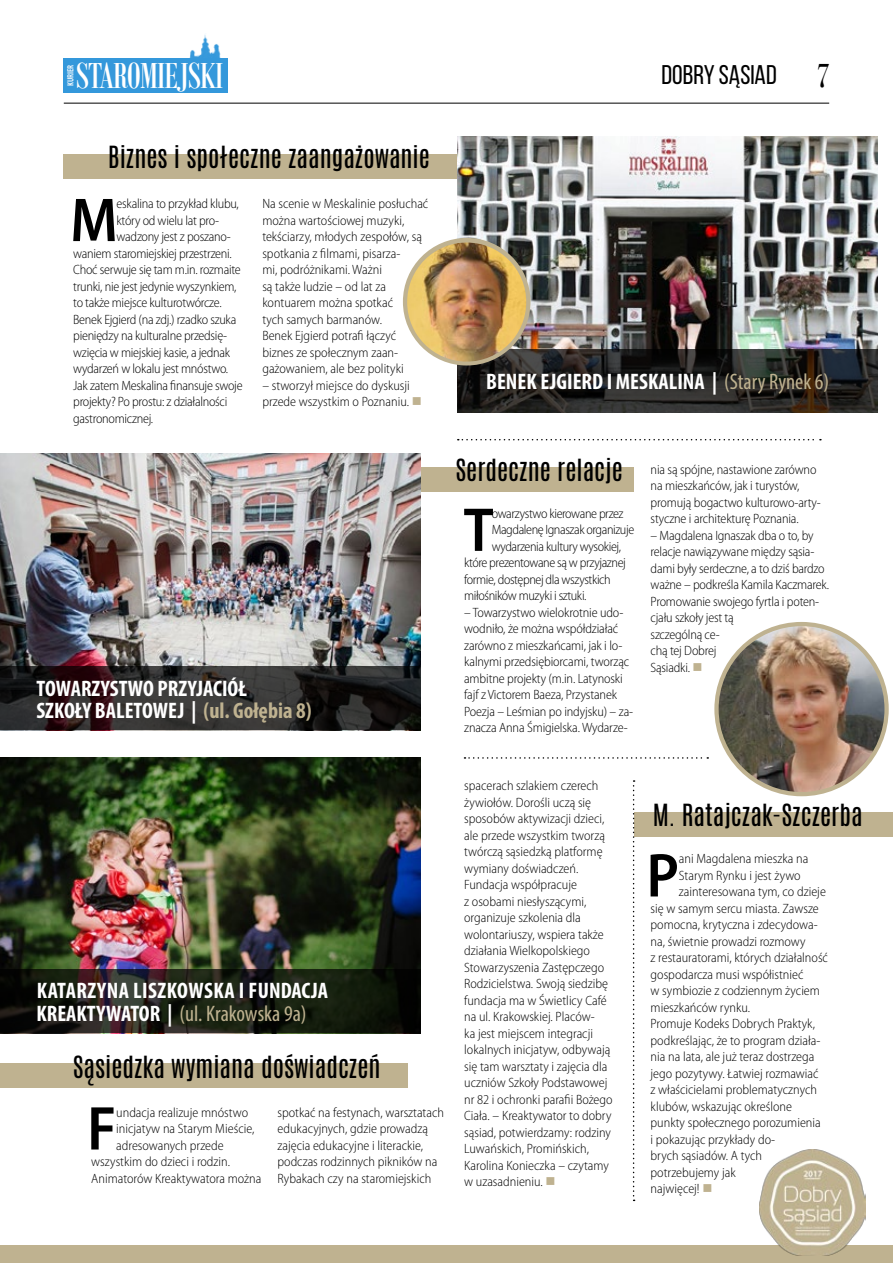
<style>
.page{position:relative;width:893px;height:1263px;background:#fff}
.page>*{position:absolute;margin:0;border:0;box-sizing:border-box;transform-origin:0 0}
.t1{font:600 semi-condensed 62.4px "Myriad Pro";color:#000}
.t2{font:39px "Bodoni MT Condensed";letter-spacing:-.025em;color:#fff}
.t3{font:27px "Bebas Neue";color:#000}
.t4{font:25.5px "Antonio";color:#000}
.t5{font:700 condensed 22.5px/22.5px "Myriad Pro";color:#fff}
.t6{font:700 condensed 22.5px/22.5px "Myriad Pro";letter-spacing:.02em;color:#fff}
.t7{font:300 semi-condensed 13.5px/16.5px "Myriad Pro";color:#000}
.t8{font:300 semi-condensed 13.5px "Myriad Pro";letter-spacing:-.02em;color:#000}
.t9{font:300 semi-condensed 13.5px "Myriad Pro";letter-spacing:-.03em;color:#000}
.t10{font:600 condensed 9px "Myriad Pro";letter-spacing:-.005em;color:#fff}
.s1{font-family:"Bodoni MT Condensed";font-size:36px}
.s2{color:#bfb290}
.s3{font-weight:400;color:#bfb290}
</style>
<div class="page">
<hr style="left:64px;top:103px;width:765px;height:1px;background:#000">
<div style="left:401px;top:467px;width:233px;height:24px;background:#bfb290"></div>
<div style="left:634px;top:812px;width:259px;height:24px;background:#bfb290"></div>
<div style="left:0;top:1063px;width:407px;height:25px;background:#bfb290"></div>
<div style="left:64px;top:154px;width:409px;height:25px;background:#bfb290"></div>
<img style="left:0;top:454px;width:421px;height:212px">
<img style="left:0;top:757px;width:421px;height:212px">
<img style="left:457px;top:136px;width:421px;height:277px">
<svg style="left:0;top:666px;width:421px;height:64px;background:#292525"></svg>
<svg style="left:0;top:969px;width:421px;height:64px;background:#191b13"></svg>
<svg style="left:457px;top:349px;width:421px;height:63px;background:#262523"></svg>
<div style="left:403px;top:238px;width:127px;height:127px;background:#bfb290;border-radius:50%"></div>
<img style="left:407px;top:242px;width:119px;height:120px;border-radius:60px">
<div style="left:0;top:1246px;width:893px;height:17px;background:#bfb290"></div>
<img style="left:760px;top:1149px;width:106px;height:106px">
<svg style="left:714px;top:622px;width:175px;height:174px;background:#beb293"></svg>
<img style="left:719px;top:626px;width:165px;height:166px;border-radius:83px">
<img style="left:189px;top:35px;width:32px;height:24px">
<div style="left:64px;top:59px;width:164px;height:34px;background:#3498db"></div>
<svg style="left:464px;top:757px;width:244px;height:2px"></svg>
<svg style="left:633px;top:780px;width:2px;height:421px"></svg>
<svg style="left:458px;top:439px;width:363px;height:1px"></svg>
<p class="t10" style="left:66px;top:86px;width:23px;rotate:-90deg">KURIER</p>
<h2 class="t2" style="left:76px;top:52px;width:149px">STAROMIEJSKI</h2>
<h3 class="t3" style="left:662px;top:60px;width:169px">DOBRY SĄSIAD <span class="s1">7</span></h3>
<h3 class="t4" style="left:108px;top:138px;width:324px">Biznes i społeczne zaangażowanie</h3>
<h1 class="t1" style="left:70px;top:186px;width:49px">M</h1>
<p class="t8" style="left:117px;top:196px;width:124px">eskalina to przykład klubu,</p>
<p class="t7" style="left:262px;top:196px;width:167px">Na scenie w Meskalinie posłuchać można wartościowej muzyki, tekściarzy, młodych zespołów, są spotkania z filmami, pisarza-<br>mi, podróżnikami. Ważni<br>są także ludzie – od lat za kontuarem można spotkać<br>tych samych barmanów.<br>Benek Ejgierd potrafi łączyć biznes ze społecznym zaan&shy;gażowaniem, ale bez polityki</p>
<p class="t7" style="left:262px;top:377px;width:161px">– stworzył miejsce do dyskusji przede wszystkim o Poznaniu. <span class="s2">■</span></p>
<p class="t8" style="left:117px;top:213px;width:104px">który od wielu lat pro-</p>
<p class="t8" style="left:117px;top:229px;width:116px">wadzony jest z poszano-</p>
<p class="t8" style="left:73px;top:246px;width:160px">waniem staromiejskiej przestrzeni.</p>
<p class="t8" style="left:73px;top:262px;width:169px">Choć serwuje się tam m.in. rozmaite</p>
<p class="t8" style="left:73px;top:279px;width:165px">trunki, nie jest jedynie wyszynkiem,</p>
<p class="t8" style="left:73px;top:295px;width:150px">to także miejsce kulturotwórcze.</p>
<p class="t8" style="left:73px;top:312px;width:165px">Benek Ejgierd (na zdj.) rzadko szuka</p>
<p class="t8" style="left:73px;top:328px;width:156px">pieniędzy na kulturalne przedsię-</p>
<p class="t8" style="left:73px;top:345px;width:158px">wzięcia w miejskiej kasie, a jednak</p>
<p class="t8" style="left:73px;top:361px;width:157px">wydarzeń w lokalu jest mnóstwo.</p>
<p class="t8" style="left:73px;top:378px;width:171px">Jak zatem Meskalina finansuje swoje</p>
<p class="t8" style="left:73px;top:394px;width:156px">projekty? Po prostu: z działalności</p>
<p class="t8" style="left:73px;top:411px;width:82px">gastronomicznej.</p>
<h3 class="t5" style="left:36px;top:677px;width:277px">TOWARZYSTWO PRZYJACIÓŁ<br>SZKOŁY BALETOWEJ | <span class="s2">(ul. Gołębia 8)</span></h3>
<h3 class="t5" style="left:486px;top:370px;width:345px">BENEK EJGIERD I MESKALINA | <span class="s3">(Stary Rynek 6)</span></h3>
<h3 class="t4" style="left:455px;top:451px;width:169px">Serdeczne relacje</h3>
<h1 class="t1" style="left:464px;top:496px;width:31px">T</h1>
<p class="t9" style="left:492px;top:506px;width:133px">owarzystwo kierowane przez</p>
<p class="t9" style="left:492px;top:523px;width:144px">Magdalenę Ignaszak organizuje</p>
<p class="t9" style="left:492px;top:539px;width:131px">wydarzenia kultury wysokiej,</p>
<p class="t9" style="left:464px;top:556px;width:163px">które prezentowane są w przyjaznej</p>
<p class="t9" style="left:464px;top:572px;width:148px">formie, dostępnej dla wszystkich</p>
<p class="t9" style="left:464px;top:588px;width:124px">miłośników muzyki i sztuki.</p>
<p class="t7" style="left:464px;top:604px;width:170px">– Towarzystwo wielokrotnie udo&shy;wodniło, że można współdziałać zarówno z mieszkańcami, jak i lo&shy;kalnymi przedsiębiorcami, tworząc ambitne projekty (m.in. Latynoski fajf z Victorem Baeza, Przystanek Poezja – Leśmian po indyjsku) – za&shy;znacza Anna Śmigielska. Wydarze-</p>
<p class="t7" style="left:651px;top:461px;width:172px">nia są spójne, nastawione zarówno na mieszkańców, jak i turystów, promują bogactwo kulturowo-arty&shy;styczne i architekturę Poznania.</p>
<p class="t7" style="left:651px;top:527px;width:180px">– Magdalena Ignaszak dba o to, by relacje nawiązywane między sąsia&shy;dami były serdeczne, a to dziś bardzo ważne – podkreśla Kamila Kaczmarek.<br>Promowanie swojego fyrtla i poten&shy;cjału szkoły jest tą<br>szczególną ce-<br>chą tej Dobrej<br>Sąsiadki. <span class="s2">■</span></p>
<h3 class="t6" style="left:36px;top:979px;width:293px">KATARZYNA LISZKOWSKA I FUNDACJA<br>KREAKTYWATOR | <span class="s3">(ul. Krakowska 9a)</span></h3>
<h3 class="t4" style="left:73px;top:1048px;width:309px">Sąsiedzka wymiana doświadczeń</h3>
<h1 class="t1" style="left:87px;top:1094px;width:31px">F</h1>
<p class="t7" style="left:116px;top:1104px;width:133px">undacja realizuje mnóstwo</p>
<p class="t7" style="left:116px;top:1120px;width:140px">inicjatyw na Starym Mieście,</p>
<p class="t7" style="left:116px;top:1137px;width:109px">adresowanych przede</p>
<p class="t7" style="left:91px;top:1153px;width:140px">wszystkim do dzieci i rodzin.</p>
<p class="t7" style="left:91px;top:1170px;width:172px">Animatorów Kreaktywatora można</p>
<p class="t7" style="left:278px;top:1104px;width:168px">spotkać na festynach, warsztatach edukacyjnych, gdzie prowadzą zajęcia edukacyjne i literackie, podczas rodzinnych pikników na<br>Rybakach czy na staromiejskich</p>
<p class="t7" style="left:464px;top:778px;width:150px">spacerach szlakiem czerech żywiołów. Dorośli uczą się sposobów aktywizacji dzieci, ale przede wszystkim tworzą twórczą sąsiedzką platformę wymiany doświadczeń.<br>Fundacja współpracuje<br>z osobami niesłyszącymi, organizuje szkolenia dla wolontariuszy, wspiera także działania Wielkopolskiego<br>Stowarzyszenia Zastępczego<br>Rodzicielstwa. Swoją siedzibę fundacja ma w Świetlicy Café na ul. Krakowskiej. Placów-<br>ka jest miejscem integracji lokalnych inicjatyw, odbywają się tam warsztaty i zajęcia dla uczniów Szkoły Podstawowej nr 82 i ochronki parafii Bożego<br>Ciała. – Kreaktywator to dobry sąsiad, potwierdzamy: rodziny<br>Luwańskich, Promińskich,<br>Karolina Konieczka – czytamy w uzasadnieniu. <span class="s2">■</span></p>
<h3 class="t4" style="left:653px;top:796px;width:211px">M. Ratajczak-Szczerba</h3>
<h1 class="t1" style="left:646px;top:841px;width:34px">P</h1>
<p class="t7" style="left:679px;top:851px;width:131px">ani Magdalena mieszka na</p>
<p class="t7" style="left:679px;top:867px;width:123px">Starym Rynku i jest żywo</p>
<p class="t7" style="left:679px;top:884px;width:149px">zainteresowana tym, co dzieje</p>
<p class="t7" style="left:651px;top:900px;width:170px">się w samym sercu miasta. Zawsze</p>
<p class="t7" style="left:651px;top:917px;width:169px">pomocna, krytyczna i zdecydowa-</p>
<p class="t7" style="left:651px;top:933px;width:156px">na, świetnie prowadzi rozmowy</p>
<p class="t7" style="left:651px;top:950px;width:179px">z restauratorami, których działalność</p>
<p class="t7" style="left:651px;top:966px;width:154px">gospodarcza musi współistnieć</p>
<p class="t7" style="left:651px;top:983px;width:171px">w symbiozie z codziennym życiem</p>
<p class="t7" style="left:651px;top:999px;width:101px">mieszkańców rynku.</p>
<p class="t7" style="left:651px;top:1016px;width:166px">Promuje Kodeks Dobrych Praktyk,</p>
<p class="t7" style="left:651px;top:1032px;width:171px">podkreślając, że to program działa-</p>
<p class="t7" style="left:651px;top:1049px;width:165px">nia na lata, ale już teraz dostrzega</p>
<p class="t7" style="left:651px;top:1065px;width:169px">jego pozytywy. Łatwiej rozmawiać</p>
<p class="t7" style="left:651px;top:1082px;width:168px">z właścicielami problematycznych</p>
<p class="t7" style="left:651px;top:1098px;width:143px">klubów, wskazując określone</p>
<p class="t7" style="left:651px;top:1115px;width:172px">punkty społecznego porozumienia</p>
<p class="t7" style="left:651px;top:1131px;width:126px">i pokazując przykłady do-</p>
<p class="t7" style="left:651px;top:1148px;width:113px">brych sąsiadów. A tych</p>
<p class="t7" style="left:651px;top:1164px;width:87px">potrzebujemy jak</p>
<p class="t7" style="left:651px;top:1181px;width:63px">najwięcej! <span class="s2">■</span></p>
</div>
